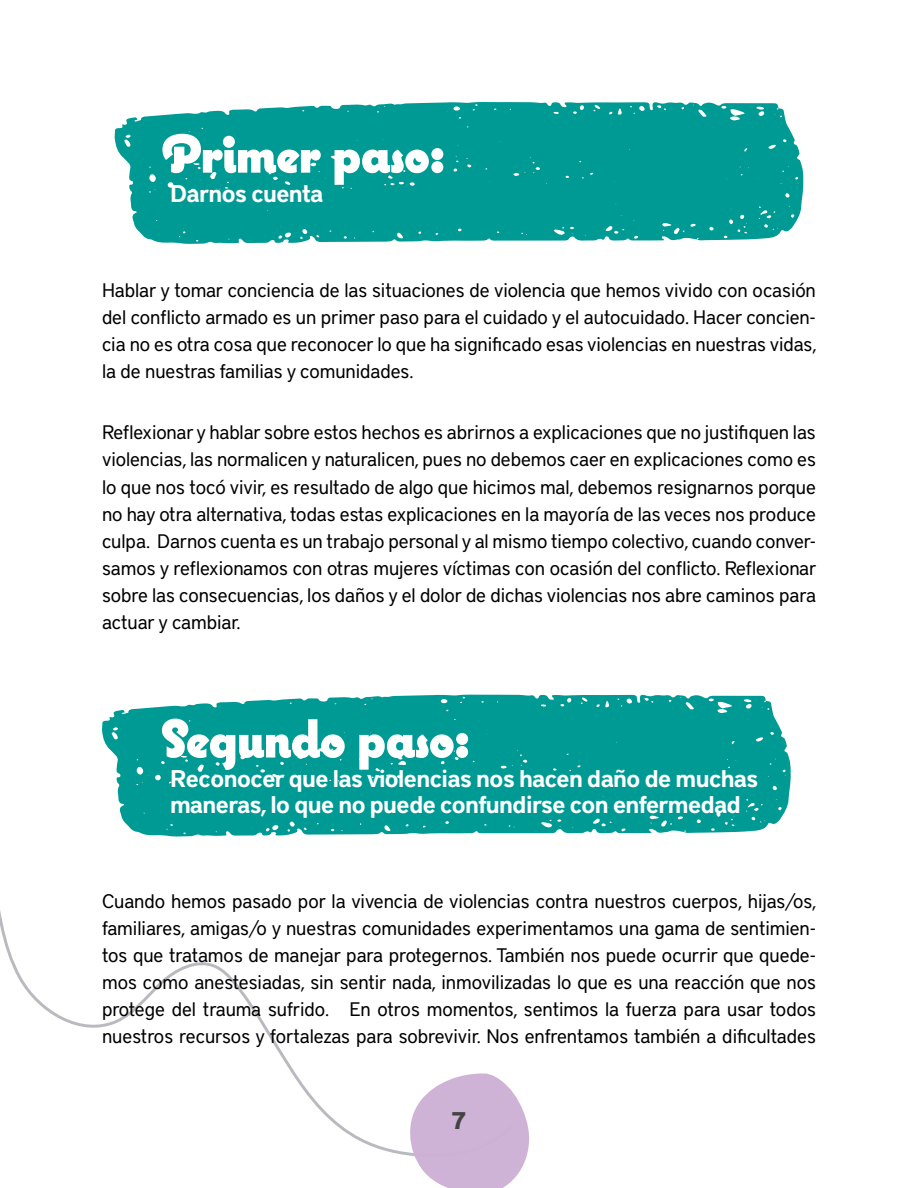
<style>
.page{position:relative;width:918px;height:1188px;background:#fff}
.page>*{position:absolute;margin:0;border:0;box-sizing:border-box;transform-origin:0 0}
.t1{font:900 54px "Coquette";color:#fff}
.t2{font:600 24px/25.5px "District Pro";letter-spacing:-.025em;color:#fff}
.t3{font:700 24px "District Pro";color:#434343}
.t4{font:19.5px/27px "District Pro";letter-spacing:-.005em;color:#000;text-align:justify}
</style>
<div class="page">
<svg style="left:102px;top:694px;width:689px;height:143px;fill:#009a95"></svg>
<svg style="left:114px;top:102px;width:689px;height:142px;fill:#009a95"></svg>
<svg style="left:0;top:911px;width:405px;height:244px"></svg>
<svg style="left:405px;top:1073px;width:124px;height:115px"></svg>
<h1 class="t1" style="left:162px;top:120px;width:285px">Primer paso:</h1>
<p class="t2" style="left:170px;top:180px;width:155px">Darnos cuenta</p>
<p class="t4" style="left:102px;top:276px;width:716px">Hablar y tomar conciencia de las situaciones de violencia que hemos vivido con ocasión del conflicto armado es un primer paso para el cuidado y el autocuidado. Hacer concien&shy;cia no es otra cosa que reconocer lo que ha significado esas violencias en nuestras vidas, la de nuestras familias y comunidades.</p>
<p class="t4" style="left:102px;top:418px;width:716px">Reflexionar y hablar sobre estos hechos es abrirnos a explicaciones que no justifiquen las violencias, las normalicen y naturalicen, pues no debemos caer en explicaciones como es lo que nos tocó vivir, es resultado de algo que hicimos mal, debemos resignarnos porque no hay otra alternativa, todas estas explicaciones en la mayoría de las veces nos produce culpa. Darnos cuenta es un trabajo personal y al mismo tiempo colectivo, cuando conver&shy;samos y reflexionamos con otras mujeres víctimas con ocasión del conflicto. Reflexionar sobre las consecuencias, los daños y el dolor de dichas violencias nos abre caminos para actuar y cambiar.</p>
<h1 class="t1" style="left:162px;top:705px;width:309px">Segundo paso:</h1>
<p class="t2" style="left:170px;top:765px;width:590px">Reconocer que las violencias nos hacen daño de muchas maneras, lo que no puede confundirse con enfermedad</p>
<p class="t4" style="left:102px;top:886px;width:716px">Cuando hemos pasado por la vivencia de violencias contra nuestros cuerpos, hijas/os, familiares, amigas/o y nuestras comunidades experimentamos una gama de sentimien&shy;tos que tratamos de manejar para protegernos. También nos puede ocurrir que quede&shy;mos como anestesiadas, sin sentir nada, inmovilizadas lo que es una reacción que nos protege del trauma sufrido. En otros momentos, sentimos la fuerza para usar todos nuestros recursos y fortalezas para sobrevivir. Nos enfrentamos también a dificultades</p>
<p class="t3" style="left:451px;top:1103px;width:17px">7</p>
</div>
